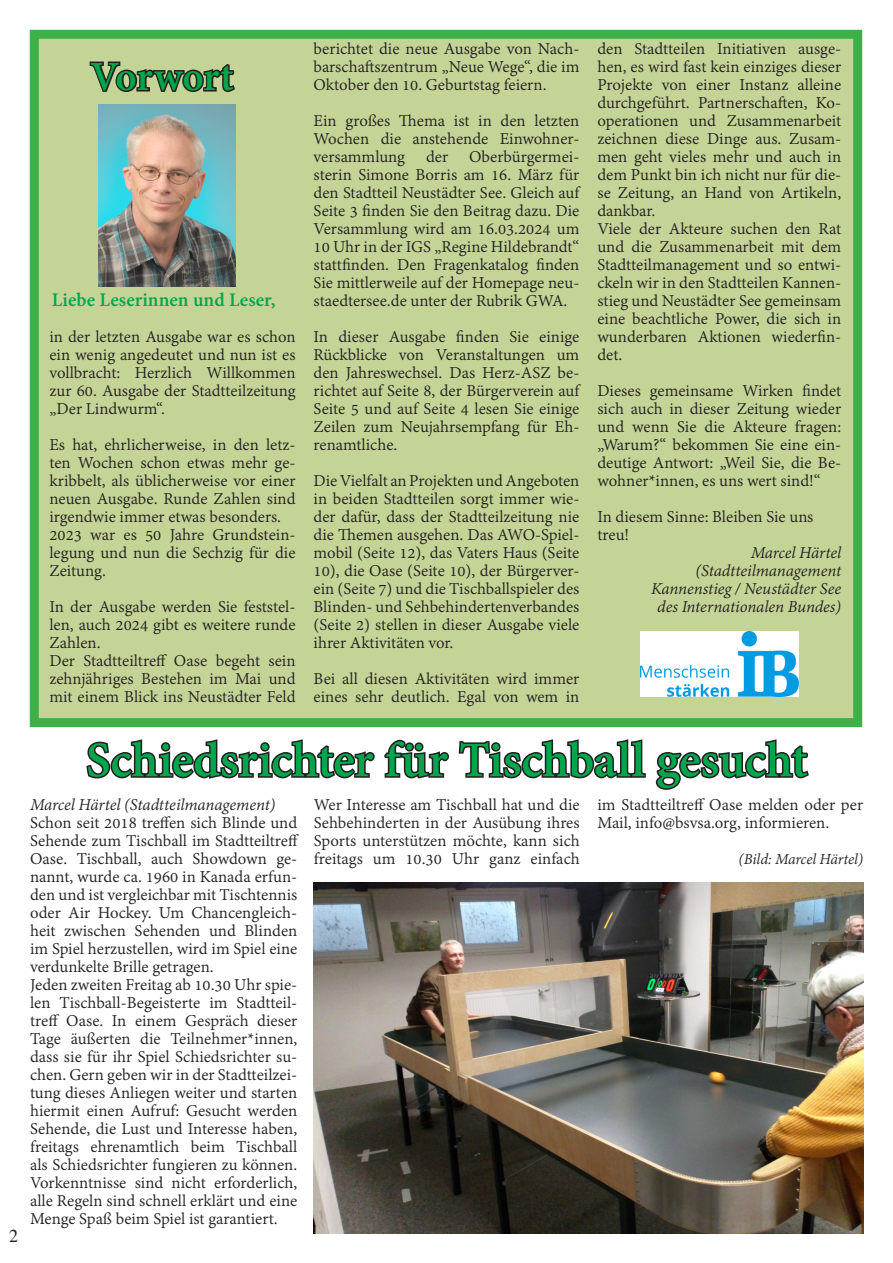
<style>
.page{position:relative;width:893px;height:1263px;background:#fff}
.page>*{position:absolute;margin:0;border:0;box-sizing:border-box;transform-origin:0 0}
.t1{font:700 54px "Adobe Devanagari";letter-spacing:-.005em;color:#00a54c}
.t2{font:700 45px "Adobe Devanagari";letter-spacing:-.005em;color:#00a54c}
.t3{font:700 21px "Adobe Devanagari";color:#00a54c}
.t4{font:18px/18px "Adobe Devanagari";color:#231f20;text-align:justify}
.t5{font:italic 18px/18px "Adobe Devanagari";letter-spacing:-.01em;color:#231f20;text-align:right}
.t6{font:18px "Times";color:#231f20}
.t7{font:italic 16.5px "Adobe Devanagari";letter-spacing:-.015em;color:#231f20}
</style>
<div class="page">
<div style="left:30px;top:30px;width:832px;height:697px;background:#c3d496;border:9px solid #40ae49"></div>
<svg style="left:89px;top:61px;width:146px;height:31px"></svg>
<img style="left:98px;top:104px;width:138px;height:182px">
<img style="left:640px;top:631px;width:158px;height:65px">
<svg style="left:86px;top:739px;width:289px;height:40px"></svg>
<svg style="left:384px;top:739px;width:65px;height:40px"></svg>
<svg style="left:458px;top:739px;width:188px;height:40px"></svg>
<svg style="left:655px;top:739px;width:154px;height:51px"></svg>
<img style="left:314px;top:882px;width:549px;height:351px">
<h2 class="t2" style="left:90px;top:51px;width:145px">Vorwort</h2>
<p class="t3" style="left:52px;top:288px;width:225px">Liebe Leserinnen und Leser,</p>
<p class="t4" style="left:49px;top:329px;width:248px">in der letzten Ausgabe war es schon ein wenig angedeutet und nun ist es vollbracht: Herzlich Willkommen zur 60. Ausgabe der Stadtteilzeitung „Der Lindwurm“.</p>
<p class="t4" style="left:49px;top:437px;width:248px;text-align:left">Es hat, ehrlicherweise, in den letz&shy;ten Wochen schon etwas mehr ge&shy;kribbelt, als üblicherweise vor einer neuen Ausgabe. Runde Zahlen sind irgendwie immer etwas besonders.<br>2023 war es 50 Jahre Grundstein&shy;legung und nun die Sechzig für die<br>Zeitung.</p>
<p class="t4" style="left:49px;top:599px;width:248px;text-align:left">In der Ausgabe werden Sie feststel&shy;len, auch 2024 gibt es weitere runde<br>Zahlen.<br>Der Stadtteiltreff Oase begeht sein zehnjähriges Bestehen im Mai und mit einem Blick ins Neustädter Feld</p>
<p class="t4" style="left:314px;top:41px;width:267px">berichtet die neue Ausgabe von Nach&shy;barschaftszentrum „Neue Wege“, die im Oktober den 10. Geburtstag feiern.</p>
<p class="t4" style="left:314px;top:113px;width:267px">Ein großes Thema ist in den letzten Wochen die anstehende Einwohner&shy;versammlung der Oberbürgermei&shy;sterin Simone Borris am 16. März für den Stadtteil Neustädter See. Gleich auf Seite 3 finden Sie den Beitrag dazu. Die Versammlung wird am 16.03.2024 um 10 Uhr in der IGS „Regine Hildebrandt“ stattfinden. Den Fragenkatalog finden Sie mittlerweile auf der Homepage neu&shy;staedtersee.de unter der Rubrik GWA.</p>
<p class="t4" style="left:314px;top:329px;width:267px">In dieser Ausgabe finden Sie einige Rückblicke von Veranstaltungen um den Jahreswechsel. Das Herz-ASZ be&shy;richtet auf Seite 8, der Bürgerverein auf Seite 5 und auf Seite 4 lesen Sie einige Zeilen zum Neujahrsempfang für Eh&shy;renamtliche.</p>
<p class="t4" style="left:314px;top:473px;width:267px">Die Vielfalt an Projekten und Angeboten in beiden Stadtteilen sorgt immer wie&shy;der dafür, dass der Stadtteilzeitung nie die Themen ausgehen. Das AWO-Spiel&shy;mobil (Seite 12), das Vaters Haus (Seite 10), die Oase (Seite 10), der Bürgerver&shy;ein (Seite 7) und die Tischballspieler des Blinden- und Sehbehindertenverbandes (Seite 2) stellen in dieser Ausgabe viele ihrer Aktivitäten vor.</p>
<p class="t4" style="left:314px;top:671px;width:267px">Bei all diesen Aktivitäten wird immer eines sehr deutlich. Egal von wem in</p>
<p class="t4" style="left:597px;top:41px;width:245px;text-align:left">den Stadtteilen Initiativen ausge&shy;hen, es wird fast kein einziges dieser<br>Projekte von einer Instanz alleine durchgeführt. Partnerschaften, Ko&shy;operationen und Zusammenarbeit zeichnen diese Dinge aus. Zusam&shy;men geht vieles mehr und auch in dem Punkt bin ich nicht nur für die&shy;se Zeitung, an Hand von Artikeln, dankbar.<br>Viele der Akteure suchen den Rat und die Zusammenarbeit mit dem<br>Stadtteilmanagement und so entwi&shy;ckeln wir in den Stadtteilen Kannen&shy;stieg und Neustädter See gemeinsam eine beachtliche Power, die sich in wunderbaren Aktionen wiederfin&shy;det.</p>
<p class="t4" style="left:597px;top:383px;width:245px">Dieses gemeinsame Wirken findet sich auch in dieser Zeitung wieder und wenn Sie die Akteure fragen: „Warum?“ bekommen Sie eine ein&shy;deutige Antwort: „Weil Sie, die Be&shy;wohner*innen, es uns wert sind!“</p>
<p class="t4" style="left:597px;top:509px;width:218px">In diesem Sinne: Bleiben Sie uns treu!</p>
<p class="t5" style="left:651px;top:545px;width:192px">Marcel Härtel (Stadtteilmanagement<br>Kannenstieg / Neustädter See des Internationalen Bundes)</p>
<p class="t6" style="left:9px;top:1219px;width:10px">2</p>
<h1 class="t1" style="left:86px;top:729px;width:723px">Schiedsrichter für Tischball gesucht</h1>
<p class="t5" style="left:30px;top:797px;width:247px">Marcel Härtel (Stadtteilmanagement)</p>
<p class="t4" style="left:30px;top:815px;width:270px;text-align:left">Schon seit 2018 treffen sich Blinde und Sehende zum Tischball im Stadtteiltreff Oase. Tischball, auch Showdown ge&shy;nannt, wurde ca. 1960 in Kanada erfun&shy;den und ist vergleichbar mit Tischtennis oder Air Hockey. Um Chancengleich&shy;heit zwischen Sehenden und Blinden im Spiel herzustellen, wird im Spiel eine verdunkelte Brille getragen.<br>Jeden zweiten Freitag ab 10.30 Uhr spie&shy;len Tischball-Begeisterte im Stadtteil&shy;treff Oase. In einem Gespräch dieser Tage äußerten die Teilnehmer*innen, dass sie für ihr Spiel Schiedsrichter su&shy;chen. Gern geben wir in der Stadtteilzei&shy;tung dieses Anliegen weiter und starten hiermit einen Aufruf: Gesucht werden Sehende, die Lust und Interesse haben, freitags ehrenamtlich beim Tischball als Schiedsrichter fungieren zu können.<br>Vorkenntnisse sind nicht erforderlich, alle Regeln sind schnell erklärt und eine Menge Spaß beim Spiel ist garantiert.</p>
<p class="t4" style="left:314px;top:797px;width:267px">Wer Interesse am Tischball hat und die Sehbehinderten in der Ausübung ihres Sports unterstützen möchte, kann sich freitags um 10.30 Uhr ganz einfach</p>
<p class="t4" style="left:597px;top:797px;width:267px">im Stadtteiltreff Oase melden oder per<br>Mail, info@bsvsa.org, informieren.</p>
<p class="t7" style="left:739px;top:850px;width:126px">(Bild: Marcel Härtel)</p>
</div>
